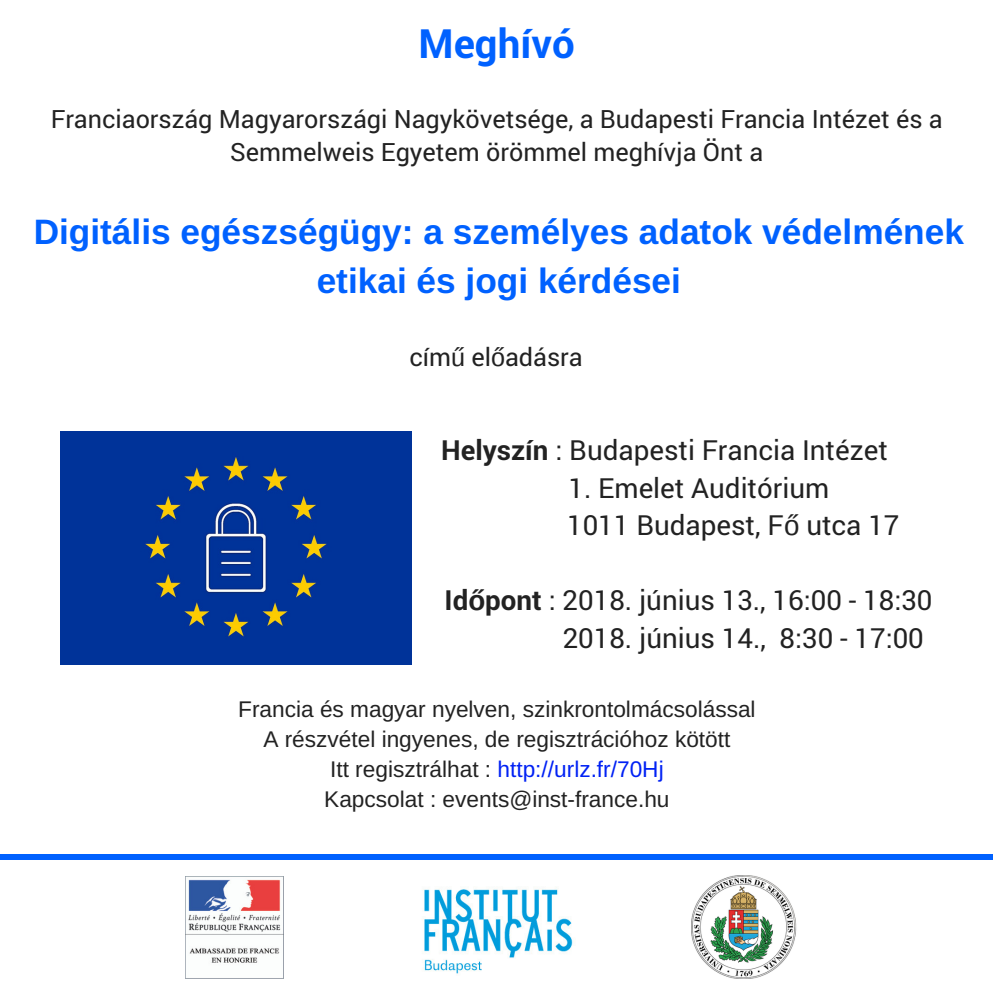
<style>
.page{position:relative;width:993px;height:993px;background:#fff}
.page>*{position:absolute;margin:0;border:0;box-sizing:border-box;transform-origin:0 0}
.t1{font:700 40.25px "Roboto";color:#0061ff}
.t2{font:700 35.25px/48.8px "Arimo";color:#0061ff;text-align:center}
.t3{font:27.75px/37.5px "Roboto";color:#222}
.t4{font:25.25px/33.8px "Roboto";color:#222;text-align:center}
.t5{font:22.75px/30px "Arimo";color:#222;text-align:center}
.s1{font-family:"Liberation Sans"}
.s2{font-weight:700}
.s3{font-family:"Liberation Sans";font-weight:700}
.s4{color:#0021f4}
</style>
<div class="page">
<div style="left:60px;top:432px;width:351px;height:232px;background:#039"></div>
<img style="left:186px;top:876px;width:97px;height:87px">
<img style="left:424px;top:889px;width:149px;height:85px">
<img style="left:691px;top:875px;width:106px;height:102px">
<div style="left:0;top:854px;width:992px;height:5px;background:#0061ff"></div>
<h1 class="t1" style="left:418px;top:16px;width:158px">Meghívó</h1>
<p class="t4" style="left:51px;top:101px;width:893px">Franciaország Magyarországi Nagykövetsége, a Budapesti Francia Intézet és a<br>Semmelweis Egyetem örömmel meghívja Önt a</p>
<h2 class="t2" style="left:34px;top:207px;width:931px">Digitális egészségügy: a személyes adatok védelmének etikai és jogi kérdései</h2>
<p class="t4" style="left:409px;top:339px;width:175px">cím<span class="s1">ű</span> el<span class="s1">ő</span>adásra</p>
<p class="t3" style="left:441px;top:430px;width:448px"><span class="s2">Helyszín</span> : Budapesti Francia Intézet</p>
<p class="t3" style="left:567px;top:468px;width:334px">1. Emelet Auditórium<br>1011 Budapest, F<span class="s1">ő</span> utca 17</p>
<p class="t3" style="left:562px;top:580px;width:371px;text-indent:-118px"><span class="s2">Id</span><span class="s3">ő</span><span class="s2">pont</span> : 2018. június 13., 16:00 - 18:30<br>2018. június 14., 8:30 - 17:00</p>
<p class="t5" style="left:238px;top:694px;width:518px">Francia és magyar nyelven, szinkrontolmácsolással A részvétel ingyenes, de regisztrációhoz kötött<br>Itt regisztrálhat : <span class="s4">http://urlz.fr/70Hj<br></span>Kapcsolat : events@inst-france.hu</p>
</div>
